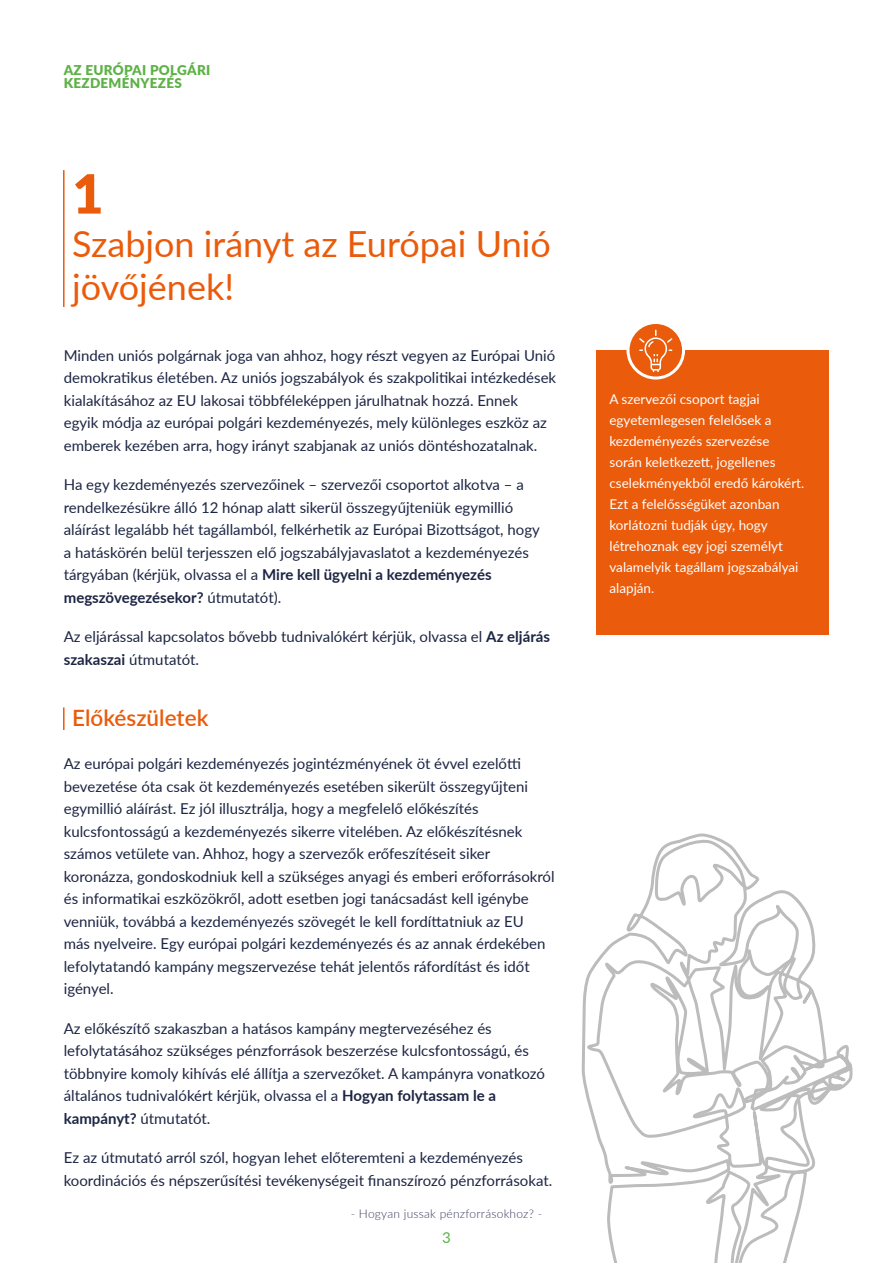
<style>
.page{position:relative;width:893px;height:1263px;background:#fff}
.page>*{position:absolute;margin:0;border:0;box-sizing:border-box;transform-origin:0 0}
.t1{font:900 54px "Lato";color:#ea5b0b}
.t2{font:36px/43.2px "Lato";color:#ea5b0b}
.t3{font:600 22.5px "Lato";color:#ea5b0b}
.t4{font:15px/22.5px "Lato";color:#1c2543}
.t5{font:15px "Lato";color:#5cb246}
.t6{font:13.5px/21px "Lato";color:#fff}
.t7{font:900 13.5px/13.5px "Lato";letter-spacing:.02em;color:#5cb246}
.t8{font:300 12px "Lato";letter-spacing:.02em;color:#3c3e5c}
.s1{font-weight:700}
</style>
<div class="page">
<hr style="left:63px;top:170px;width:2px;height:137px;background:#ea5b0b">
<hr style="left:63px;top:707px;width:2px;height:23px;background:#ea5b0b">
<svg style="left:581px;top:833px;width:272px;height:430px"></svg>
<div style="left:597px;top:350px;width:232px;height:285px;background:#ea5b0b"></div>
<svg style="left:628px;top:322px;width:55px;height:56px"></svg>
<div style="left:626px;top:321px;width:59px;height:58px;border:3px solid #fff;border-radius:50%"></div>
<svg style="left:639px;top:330px;width:33px;height:42px"></svg>
<p class="t7" style="left:64px;top:62px;width:148px">AZ EURÓPAI POLGÁRI<br>KEZDEMÉNYEZÉS</p>
<h1 class="t1" style="left:72px;top:153px;width:33px">1</h1>
<h2 class="t2" style="left:72px;top:221px;width:480px">Szabjon irányt az Európai Unió jövőjének!</h2>
<p class="t4" style="left:64px;top:343px;width:494px">Minden uniós polgárnak joga van ahhoz, hogy részt vegyen az Európai Unió demokratikus életében. Az uniós jogszabályok és szakpolitikai intézkedések kialakításához az EU lakosai többféleképpen járulhatnak hozzá. Ennek egyik módja az európai polgári kezdeményezés, mely különleges eszköz az emberek kezében arra, hogy irányt szabjanak az uniós döntéshozatalnak.</p>
<p class="t4" style="left:64px;top:473px;width:478px">Ha egy kezdeményezés szervezőinek – szervezői csoportot alkotva – a rendelkezésükre álló 12 hónap alatt sikerül összegyűjteniük egymillió aláírást legalább hét tagállamból, felkérhetik az Európai Bizottságot, hogy a hatáskörén belül terjesszen elő jogszabályjavaslatot a kezdeményezés tárgyában (kérjük, olvassa el a <span class="s1">Mire kell ügyelni a kezdeményezés megszövegezésekor?</span> útmutatót).</p>
<p class="t4" style="left:64px;top:625px;width:488px">Az eljárással kapcsolatos bővebb tudnivalókért kérjük, olvassa el <span class="s1">Az eljárás szakaszai</span> útmutatót.</p>
<h3 class="t3" style="left:72px;top:701px;width:138px">Előkészületek</h3>
<p class="t4" style="left:64px;top:752px;width:492px">Az európai polgári kezdeményezés jogintézményének öt évvel ezelőtti bevezetése óta csak öt kezdeményezés esetében sikerült összegyűjteni egymillió aláírást. Ez jól illusztrálja, hogy a megfelelő előkészítés kulcsfontosságú a kezdeményezés sikerre vitelében. Az előkészítésnek számos vetülete van. Ahhoz, hogy a szervezők erőfeszítéseit siker koronázza, gondoskodniuk kell a szükséges anyagi és emberi erőforrásokról és informatikai eszközökről, adott esetben jogi tanácsadást kell igénybe venniük, továbbá a kezdeményezés szövegét le kell fordíttatniuk az EU<br>más nyelveire. Egy európai polgári kezdeményezés és az annak érdekében lefolytatandó kampány megszervezése tehát jelentős ráfordítást és időt igényel.</p>
<p class="t4" style="left:64px;top:1016px;width:483px">Az előkészítő szakaszban a hatásos kampány megtervezéséhez és lefolytatásához szükséges pénzforrások beszerzése kulcsfontosságú, és többnyire komoly kihívás elé állítja a szervezőket. A kampányra vonatkozó általános tudnivalókért kérjük, olvassa el a <span class="s1">Hogyan folytassam le a kampányt?</span> útmutatót.</p>
<p class="t4" style="left:64px;top:1146px;width:490px">Ez az útmutató arról szól, hogyan lehet előteremteni a kezdeményezés koordinációs és népszerűsítési tevékenységeit finanszírozó pénzforrásokat.</p>
<p class="t8" style="left:351px;top:1206px;width:193px">- Hogyan jussak pénzforrásokhoz? -</p>
<p class="t5" style="left:442px;top:1227px;width:10px">3</p>
<p class="t6" style="left:609px;top:388px;width:196px">A szervezői csoport tagjai egyetemlegesen felelősek a kezdeményezés szervezése során keletkezett, jogellenes cselekményekből eredő károkért.<br>Ezt a felelősségüket azonban korlátozni tudják úgy, hogy létrehoznak egy jogi személyt valamelyik tagállam jogszabályai alapján.</p>
</div>
